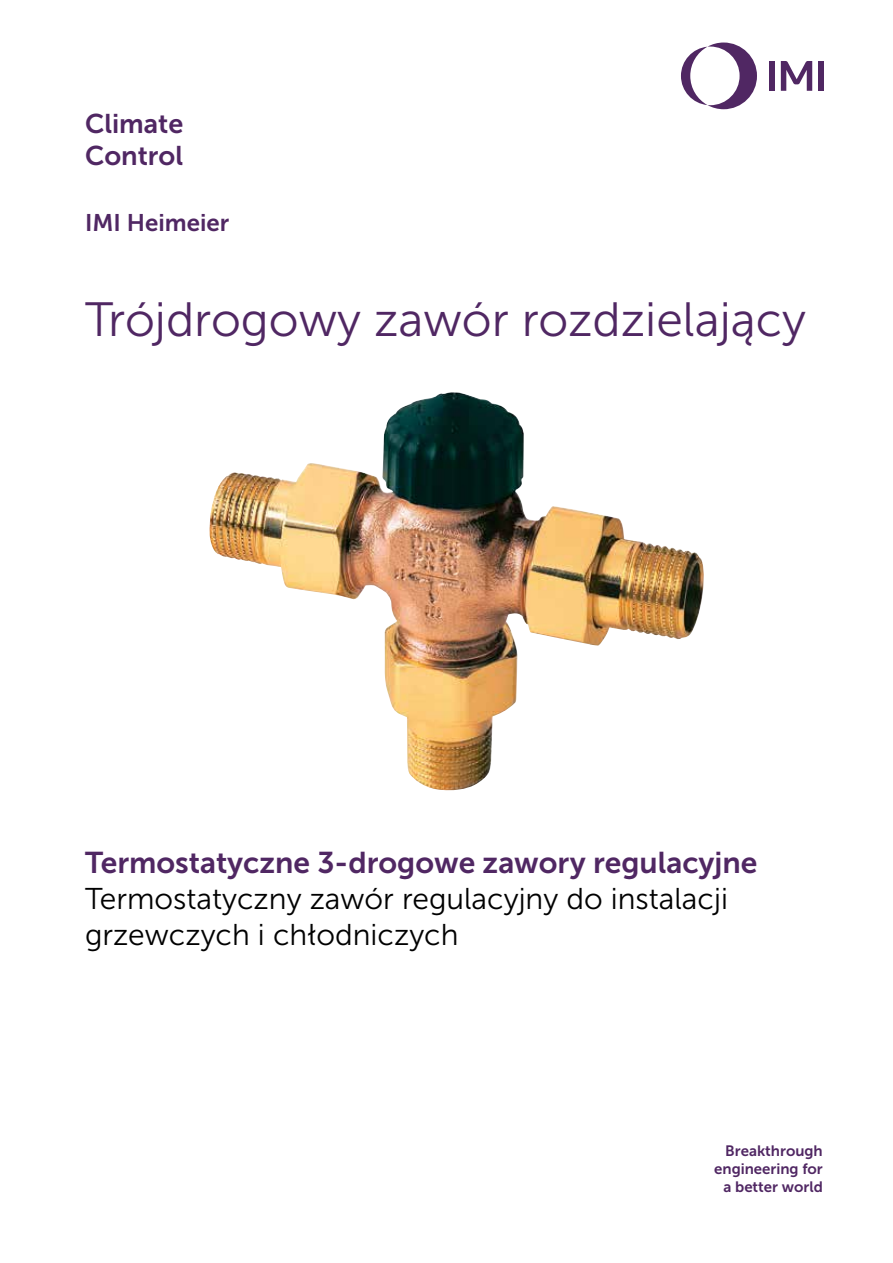
<style>
.page{position:relative;width:893px;height:1263px;background:#fff}
.page>*{position:absolute;margin:0;border:0;box-sizing:border-box;transform-origin:0 0}
.t1{font:48px "Museo Sans 300";color:#502763}
.t2{font:30px/36px "Museo Sans 300";color:#000}
.t3{font:30px "Museo Sans 700";color:#502763}
.t4{font:27px/32.4px "Museo Sans 700";color:#502763}
.t5{font:24px "Museo Sans 700";color:#502763}
.t6{font:15px/18px "Museo Sans 700";color:#502763;text-align:right}
</style>
<div class="page">
<svg style="left:681px;top:43px;width:76px;height:66px"></svg>
<div style="left:769px;top:61px;width:6px;height:30px;background:#502763"></div>
<div style="left:818px;top:61px;width:6px;height:30px;background:#502763"></div>
<svg style="left:781px;top:61px;width:31px;height:30px"></svg>
<img style="left:209px;top:393px;width:495px;height:398px">
<p class="t4" style="left:85px;top:107px;width:100px">Climate<br>Control</p>
<p class="t5" style="left:85px;top:210px;width:146px">IMI Heimeier</p>
<h1 class="t1" style="left:85px;top:293px;width:723px">Trójdrogowy zawór rozdzielający</h1>
<p class="t3" style="left:85px;top:846px;width:674px">Termostatyczne 3-drogowe zawory regulacyjne</p>
<p class="t2" style="left:85px;top:881px;width:644px">Termostatyczny zawór regulacyjny do instalacji grzewczych i chłodniczych</p>
<p class="t6" style="left:714px;top:1142px;width:110px">Breakthrough engineering for a better world</p>
</div>
